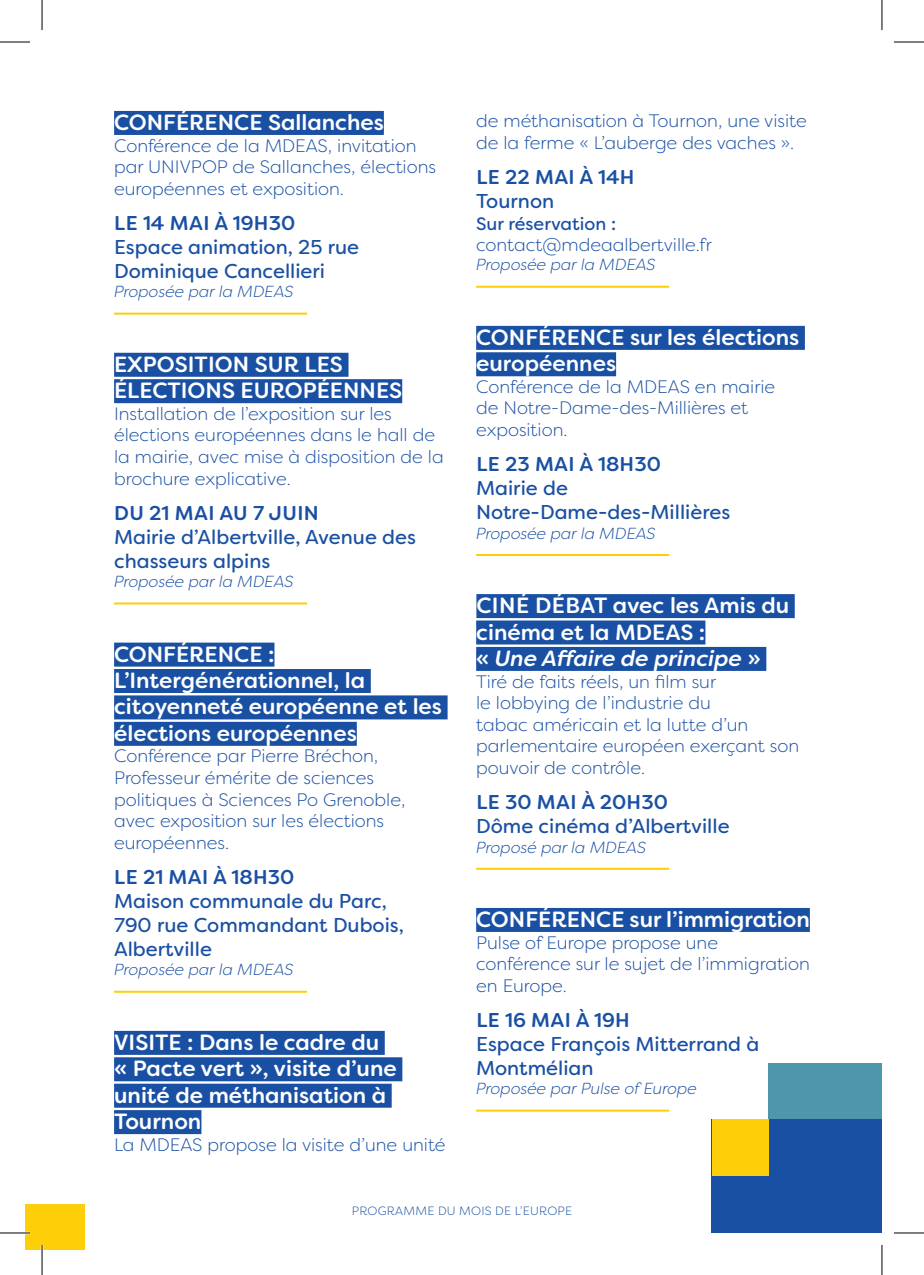
<style>
.page{position:relative;width:924px;height:1275px;background:#fff}
.page>*{position:absolute;margin:0;border:0;box-sizing:border-box;transform-origin:0 0}
.t1{font:500 22px/26.4px "Filson Soft";color:#fff}
.t2{font:20px/24px "Filson Soft";color:#1a50a3}
.t3{font:500 20px "Filson Soft";letter-spacing:.01em;color:#1a50a3}
.t4{font:300 18px/21.6px "Filson Soft";color:#1a50a3}
.t5{font:18px "Filson Soft";color:#1a50a3}
.t6{font:italic 300 16px "Filson Soft";color:#1a50a3}
.t7{font:300 12px "Filson Soft";letter-spacing:.02em;color:#1a50a3}
.s1{font-style:italic}
</style>
<div class="page">
<div style="left:768px;top:1062px;width:113px;height:114px;background:#4e96ab"></div>
<div style="left:711px;top:1119px;width:170px;height:114px;background:#1a50a3"></div>
<div style="left:711px;top:1119px;width:57px;height:57px;background:#fece08"></div>
<div style="left:25px;top:1204px;width:17px;height:46px;background:#fece08"></div>
<div style="left:42px;top:1204px;width:43px;height:46px;background:#fece08"></div>
<div style="left:114px;top:111px;width:269px;height:24px;background:#1a50a3"></div>
<div style="left:114px;top:353px;width:234px;height:24px;background:#1a50a3"></div>
<div style="left:114px;top:379px;width:288px;height:24px;background:#1a50a3"></div>
<div style="left:114px;top:642px;width:160px;height:24px;background:#1a50a3"></div>
<div style="left:114px;top:669px;width:256px;height:24px;background:#1a50a3"></div>
<div style="left:114px;top:695px;width:333px;height:24px;background:#1a50a3"></div>
<div style="left:114px;top:722px;width:242px;height:24px;background:#1a50a3"></div>
<div style="left:114px;top:1031px;width:270px;height:24px;background:#1a50a3"></div>
<div style="left:114px;top:1057px;width:288px;height:24px;background:#1a50a3"></div>
<div style="left:114px;top:1083px;width:277px;height:24px;background:#1a50a3"></div>
<div style="left:114px;top:1110px;width:87px;height:24px;background:#1a50a3"></div>
<hr style="left:114px;top:313px;width:193px;height:2px;background:#fece08">
<hr style="left:114px;top:602px;width:193px;height:2px;background:#fece08">
<hr style="left:114px;top:990px;width:193px;height:2px;background:#fece08">
<div style="left:476px;top:326px;width:328px;height:24px;background:#1a50a3"></div>
<div style="left:476px;top:352px;width:139px;height:24px;background:#1a50a3"></div>
<div style="left:476px;top:594px;width:318px;height:24px;background:#1a50a3"></div>
<div style="left:476px;top:620px;width:229px;height:24px;background:#1a50a3"></div>
<div style="left:476px;top:647px;width:290px;height:24px;background:#1a50a3"></div>
<div style="left:476px;top:908px;width:333px;height:24px;background:#1a50a3"></div>
<hr style="left:476px;top:286px;width:192px;height:2px;background:#fece08">
<hr style="left:476px;top:554px;width:192px;height:2px;background:#fece08">
<hr style="left:476px;top:868px;width:192px;height:2px;background:#fece08">
<hr style="left:476px;top:1109px;width:192px;height:2px;background:#fece08">
<hr style="left:0;top:1231px;width:30px;height:3px;background:#fff">
<hr style="left:41px;top:1245px;width:2px;height:30px;background:#fff">
<hr style="left:0;top:42px;width:30px;height:1px;background:#000">
<hr style="left:893px;top:42px;width:30px;height:1px;background:#000">
<hr style="left:0;top:1232px;width:30px;height:1px;background:#000">
<hr style="left:893px;top:1232px;width:30px;height:1px;background:#000">
<hr style="left:42px;top:0;width:1px;height:30px;background:#000">
<hr style="left:42px;top:1245px;width:1px;height:30px;background:#000">
<hr style="left:881px;top:0;width:1px;height:30px;background:#000">
<hr style="left:881px;top:1245px;width:1px;height:30px;background:#000">
<p class="t1" style="left:114px;top:109px;width:271px">CONFÉRENCE Sallanches</p>
<p class="t4" style="left:114px;top:134px;width:323px">Conférence de la MDEAS, invitation par UNIVPOP de Sallanches, élections européennes et exposition.</p>
<p class="t3" style="left:114px;top:210px;width:182px">LE 14 MAI À 19H30</p>
<p class="t2" style="left:114px;top:235px;width:246px">Espace animation, 25 rue<br>Dominique Cancellieri</p>
<p class="t6" style="left:114px;top:282px;width:181px">Proposée par la MDEAS</p>
<p class="t1" style="left:114px;top:351px;width:289px">EXPOSITION SUR LES<br>ÉLECTIONS EUROPÉENNES</p>
<p class="t4" style="left:114px;top:402px;width:331px">Installation de l’exposition sur les élections européennes dans le hall de la mairie, avec mise à disposition de la brochure explicative.</p>
<p class="t3" style="left:114px;top:500px;width:206px">DU 21 MAI AU 7 JUIN</p>
<p class="t2" style="left:114px;top:525px;width:303px">Mairie d’Albertville, Avenue des chasseurs alpins</p>
<p class="t6" style="left:114px;top:571px;width:181px">Proposée par la MDEAS</p>
<p class="t1" style="left:114px;top:641px;width:329px">CONFÉRENCE :<br>L’Intergénérationnel, la citoyenneté européenne et les élections européennes</p>
<p class="t4" style="left:114px;top:745px;width:293px">Conférence par Pierre Bréchon,<br>Professeur émérite de sciences politiques à Sciences Po Grenoble, avec exposition sur les élections européennes.</p>
<p class="t3" style="left:114px;top:864px;width:181px">LE 21 MAI À 18H30</p>
<p class="t2" style="left:114px;top:889px;width:291px">Maison communale du Parc,<br>790 rue Commandant Dubois,<br>Albertville</p>
<p class="t6" style="left:114px;top:960px;width:181px">Proposée par la MDEAS</p>
<p class="t1" style="left:114px;top:1029px;width:284px">VISITE : Dans le cadre du « Pacte vert », visite d’une unité de méthanisation à<br>Tournon</p>
<p class="t4" style="left:114px;top:1133px;width:333px">La MDEAS propose la visite d’une unité</p>
<p class="t4" style="left:476px;top:110px;width:332px">de méthanisation à Tournon, une visite de la ferme « L’auberge des vaches ».</p>
<p class="t3" style="left:476px;top:164px;width:159px">LE 22 MAI À 14H</p>
<p class="t2" style="left:476px;top:189px;width:79px">Tournon</p>
<p class="t5" style="left:476px;top:212px;width:141px">Sur réservation :</p>
<p class="t4" style="left:476px;top:234px;width:237px">contact@mdeaalbertville.fr</p>
<p class="t6" style="left:476px;top:255px;width:181px">Proposée par la MDEAS</p>
<p class="t1" style="left:476px;top:324px;width:324px">CONFÉRENCE sur les élections européennes</p>
<p class="t4" style="left:476px;top:376px;width:300px">Conférence de la MDEAS en mairie de Notre-Dame-des-Millières et exposition.</p>
<p class="t3" style="left:476px;top:451px;width:186px">LE 23 MAI À 18H30</p>
<p class="t2" style="left:476px;top:476px;width:255px">Mairie de<br>Notre‑Dame‑des‑Millières</p>
<p class="t6" style="left:476px;top:523px;width:181px">Proposée par la MDEAS</p>
<p class="t1" style="left:476px;top:592px;width:314px">CINÉ DÉBAT avec les Amis du cinéma et la MDEAS :<br>« <span class="s1">Une Affaire de principe</span> »</p>
<p class="t4" style="left:476px;top:670px;width:324px">Tiré de faits réels, un film sur<br>le lobbying de l’industrie du<br>tabac américain et la lutte d’un parlementaire européen exerçant son pouvoir de contrôle.</p>
<p class="t3" style="left:476px;top:789px;width:193px">LE 30 MAI À 20H30</p>
<p class="t2" style="left:476px;top:814px;width:255px">Dôme cinéma d’Albertville</p>
<p class="t6" style="left:476px;top:837px;width:171px">Proposé par la MDEAS</p>
<p class="t1" style="left:476px;top:906px;width:335px">CONFÉRENCE sur l’immigration</p>
<p class="t4" style="left:476px;top:931px;width:335px">Pulse of Europe propose une conférence sur le sujet de l’immigration en Europe.</p>
<p class="t3" style="left:476px;top:1007px;width:155px">LE 16 MAI À 19H</p>
<p class="t2" style="left:476px;top:1032px;width:284px">Espace François Mitterrand à<br>Montmélian</p>
<p class="t6" style="left:476px;top:1078px;width:222px">Proposée par Pulse of Europe</p>
<p class="t7" style="left:351px;top:1203px;width:222px">PROGRAMME DU MOIS DE L’EUROPE</p>
</div>
